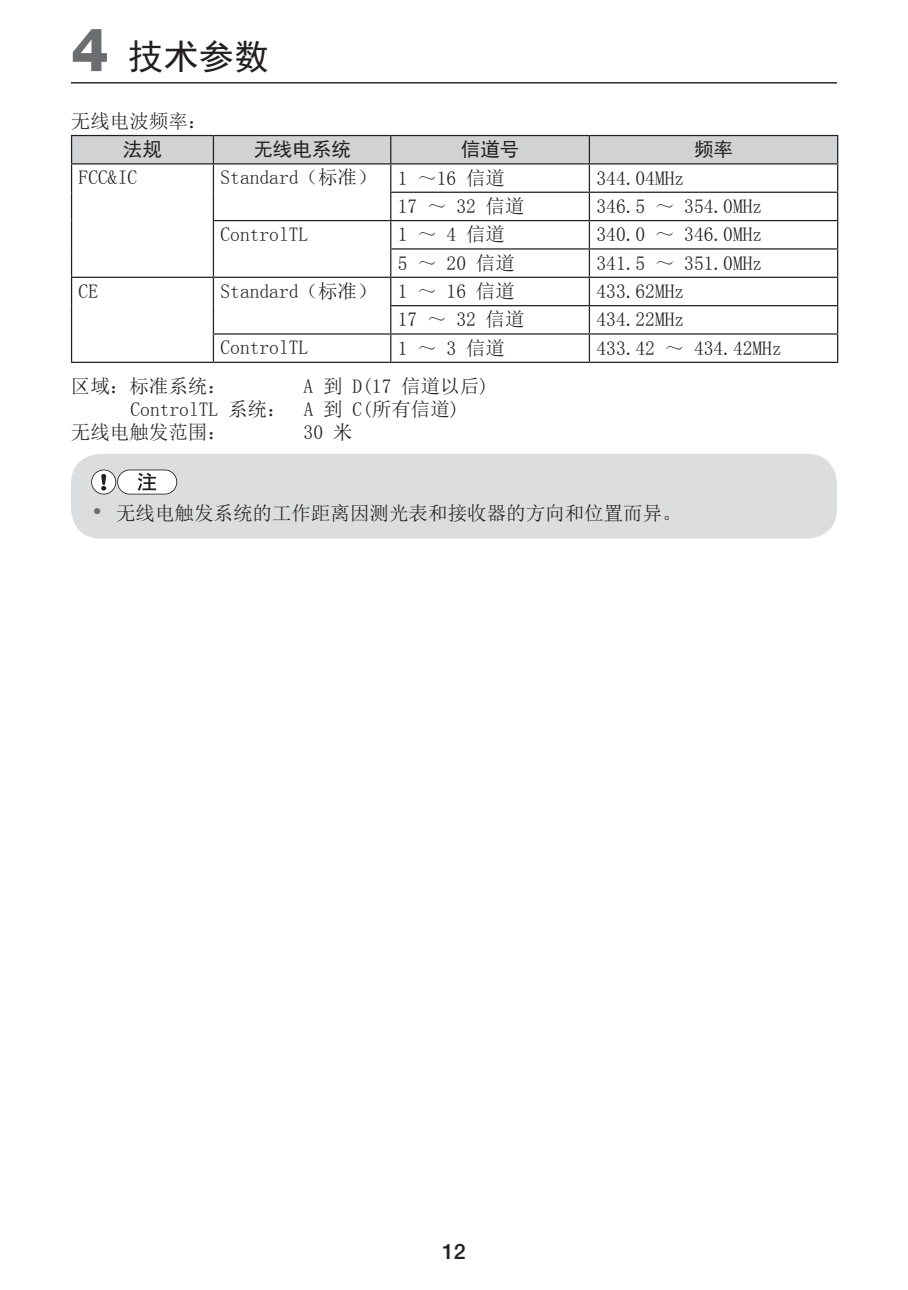
<style>
.page{position:relative;width:908px;height:1290px;background:#fff}
.page>*{position:absolute;margin:0;border:0;box-sizing:border-box;transform-origin:0 0}
.A_Head{font:35.5px "Sim Hei";color:#231f20}
.t1{font:500 21.25px "Helvetica Neue";color:#231f20}
._00_body{font:19.5px "Sim Sun";color:#231f20}
._00_body-2{font:19.5px "Sim Hei";color:#231f20}
.s1{font-family:"Helvetica Neue";font-weight:800;font-size:60.25px;color:#6c6d70}
.s2{font-size:24.75px;color:#6c6d70}
</style>
<div class="page">
<hr style="left:71px;top:82px;width:765px;height:2px;background:#231f20">
<hr style="left:71px;top:135px;width:142px;height:1px;background:#231f20">
<hr style="left:213px;top:135px;width:177px;height:1px;background:#231f20">
<hr style="left:390px;top:135px;width:199px;height:1px;background:#231f20">
<hr style="left:589px;top:135px;width:248px;height:1px;background:#231f20">
<hr style="left:71px;top:362px;width:142px;height:1px;background:#231f20">
<svg style="left:71px;top:136px;width:766px;height:226px"></svg>
<hr style="left:213px;top:362px;width:177px;height:1px;background:#231f20">
<hr style="left:390px;top:362px;width:199px;height:1px;background:#231f20">
<hr style="left:589px;top:362px;width:248px;height:1px;background:#231f20">
<div style="left:71px;top:454px;width:765px;height:85px;background:#dcdddf;border-radius:30px"></div>
<svg style="left:91px;top:469px;width:86px;height:25px;background:#d6d6d6"></svg>
<p class="A_Head" style="left:71px;top:39px;width:200px"><span class="s1">4</span> 技术参数</p>
<p class="_00_body" style="left:71px;top:111px;width:138px">无线电波频率：</p>
<p class="_00_body-2" style="left:123px;top:140px;width:40px">法规</p>
<p class="_00_body-2" style="left:253px;top:140px;width:99px">无线电系统</p>
<p class="_00_body-2" style="left:460px;top:140px;width:60px">信道号</p>
<p class="_00_body-2" style="left:693px;top:140px;width:40px">频率</p>
<p class="_00_body" style="left:79px;top:167px;width:60px">FCC&amp;IC</p>
<p class="_00_body" style="left:220px;top:167px;width:157px">Standard（标准）</p>
<p class="_00_body" style="left:397px;top:168px;width:109px">1 ～16 信道</p>
<p class="_00_body" style="left:596px;top:168px;width:89px">344.04MHz</p>
<p class="_00_body" style="left:397px;top:196px;width:128px">17 ～ 32 信道</p>
<p class="_00_body" style="left:596px;top:196px;width:167px">346.5 ～ 354.0MHz</p>
<p class="_00_body" style="left:220px;top:224px;width:89px">ControlTL</p>
<p class="_00_body" style="left:397px;top:225px;width:109px">1 ～ 4 信道</p>
<p class="_00_body" style="left:596px;top:225px;width:167px">340.0 ～ 346.0MHz</p>
<p class="_00_body" style="left:397px;top:253px;width:118px">5 ～ 20 信道</p>
<p class="_00_body" style="left:596px;top:253px;width:167px">341.5 ～ 351.0MHz</p>
<p class="_00_body" style="left:79px;top:281px;width:21px">CE</p>
<p class="_00_body" style="left:220px;top:281px;width:157px">Standard（标准）</p>
<p class="_00_body" style="left:397px;top:281px;width:118px">1 ～ 16 信道</p>
<p class="_00_body" style="left:596px;top:281px;width:89px">433.62MHz</p>
<p class="_00_body" style="left:397px;top:310px;width:128px">17 ～ 32 信道</p>
<p class="_00_body" style="left:596px;top:310px;width:89px">434.22MHz</p>
<p class="_00_body" style="left:220px;top:337px;width:89px">ControlTL</p>
<p class="_00_body" style="left:397px;top:338px;width:109px">1 ～ 3 信道</p>
<p class="_00_body" style="left:596px;top:338px;width:187px">433.42 ～ 434.42MHz</p>
<p class="_00_body" style="left:71px;top:376px;width:157px">区域：标准系统：</p>
<p class="_00_body" style="left:303px;top:376px;width:187px">A 到 D(17 信道以后)</p>
<p class="_00_body" style="left:130px;top:399px;width:330px">ControlTL 系统： A 到 C(所有信道)</p>
<p class="_00_body" style="left:71px;top:422px;width:157px">无线电触发范围：</p>
<p class="_00_body" style="left:303px;top:422px;width:50px">30 米</p>
<p class="_00_body" style="left:91px;top:503px;width:591px"><span class="s2">•</span> 无线电触发系统的工作距离因测光表和接收器的方向和位置而异。</p>
<p class="t1" style="left:442px;top:1238px;width:25px">12</p>
</div>
